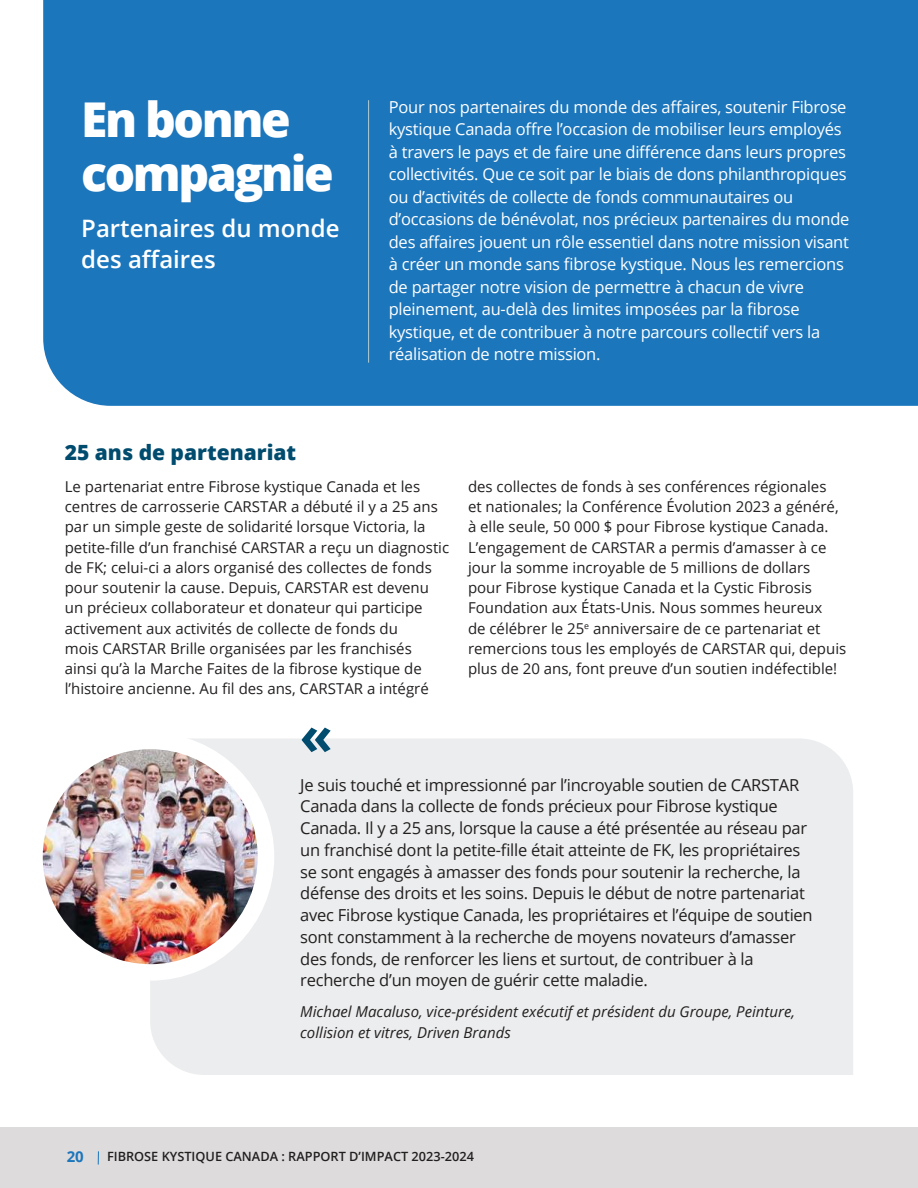
<style>
.page{position:relative;width:918px;height:1188px;background:#fff}
.page>*{position:absolute;margin:0;border:0;box-sizing:border-box;transform-origin:0 0}
.t1{font:700 54px "Open Sans";color:#004c6e}
.t2{font:800 48px/54px "Open Sans";letter-spacing:-.05em;color:#fff}
.t3{font:600 24px/30.8px "Open Sans";color:#fff}
.t4{font:800 21px "Open Sans";color:#004c6e}
.t5{font:16.5px/22.5px "Open Sans";letter-spacing:-.015em;color:#fff}
.t6{font:16.5px/21.8px "Open Sans";letter-spacing:-.015em;color:#221f1f}
.t7{font:15px/20.2px "Open Sans";color:#221f1f}
.t8{font:italic 15px/20.2px "Open Sans";color:#221f1f}
.t9{font:700 15px "Open Sans";color:#1c76bc}
.t10{font:600 12.75px "Open Sans";color:#221f1f}
</style>
<div class="page">
<div style="left:150px;top:739px;width:703px;height:336px;background:#ecedee"></div>
<div style="left:43px;top:0;width:875px;height:406px;background:#1c76bc"></div>
<div style="left:0;top:1128px;width:918px;height:60px;background:#dddbdc"></div>
<svg style="left:98px;top:1151px;width:1px;height:14px"></svg>
<hr style="left:368px;top:100px;width:1px;height:263px;background:#b1ccd0">
<img style="left:34px;top:741px;width:232px;height:231px;border-radius:116px">
<div style="left:26px;top:733px;width:248px;height:248px;border:16px solid #fff;border-radius:50%"></div>
<h2 class="t2" style="left:81px;top:97px;width:254px">En bonne compagnie</h2>
<h3 class="t3" style="left:81px;top:215px;width:260px">Partenaires du monde des affaires</h3>
<p class="t5" style="left:389px;top:95px;width:462px">Pour nos partenaires du monde des affaires, soutenir Fibrose kystique Canada offre l’occasion de mobiliser leurs employés à travers le pays et de faire une différence dans leurs propres collectivités. Que ce soit par le biais de dons philanthropiques ou d’activités de collecte de fonds communautaires ou d’occasions de bénévolat, nos précieux partenaires du monde des affaires jouent un rôle essentiel dans notre mission visant à créer un monde sans fibrose kystique. Nous les remercions de partager notre vision de permettre à chacun de vivre pleinement, au-delà des limites imposées par la fibrose kystique, et de contribuer à notre parcours collectif vers la réalisation de notre mission.</p>
<h3 class="t4" style="left:65px;top:444px;width:233px">25 ans de partenariat</h3>
<p class="t7" style="left:65px;top:478px;width:386px">Le partenariat entre Fibrose kystique Canada et les centres de carrosserie CARSTAR a débuté il y a 25 ans par un simple geste de solidarité lorsque Victoria, la petite-fille d’un franchisé CARSTAR a reçu un diagnostic de FK; celui-ci a alors organisé des collectes de fonds pour soutenir la cause. Depuis, CARSTAR est devenu un précieux collaborateur et donateur qui participe activement aux activités de collecte de fonds du<br>mois CARSTAR Brille organisées par les franchisés<br>ainsi qu’à la Marche Faites de la fibrose kystique de l’histoire ancienne. Au fil des ans, CARSTAR a intégré</p>
<p class="t7" style="left:468px;top:476px;width:380px">des collectes de fonds à ses conférences régionales<br>et nationales; la Conférence Évolution 2023 a généré, à elle seule, 50 000 $ pour Fibrose kystique Canada.<br>L’engagement de CARSTAR a permis d’amasser à ce jour la somme incroyable de 5 millions de dollars pour Fibrose kystique Canada et la Cystic Fibrosis Foundation aux États-Unis. Nous sommes heureux<br>de célébrer le 25<sup>e</sup> anniversaire de ce partenariat et remercions tous les employés de CARSTAR qui, depuis plus de 20 ans, font preuve d’un soutien indéfectible!</p>
<h1 class="t1" style="left:300px;top:713px;width:35px">«</h1>
<p class="t6" style="left:300px;top:775px;width:514px">Je suis touché et impressionné par l’incroyable soutien de CARSTAR Canada dans la collecte de fonds précieux pour Fibrose kystique Canada. Il y a 25 ans, lorsque la cause a été présentée au réseau par un franchisé dont la petite-fille était atteinte de FK, les propriétaires se sont engagés à amasser des fonds pour soutenir la recherche, la défense des droits et les soins. Depuis le début de notre partenariat avec Fibrose kystique Canada, les propriétaires et l’équipe de soutien sont constamment à la recherche de moyens novateurs d’amasser des fonds, de renforcer les liens et surtout, de contribuer à la recherche d’un moyen de guérir cette maladie.</p>
<p class="t8" style="left:300px;top:1001px;width:496px">Michael Macaluso, vice-président exécutif et président du Groupe, Peinture, collision et vitres, Driven Brands</p>
<p class="t9" style="left:67px;top:1151px;width:19px">20</p>
<p class="t10" style="left:107px;top:1152px;width:368px">FIBROSE KYSTIQUE CANADA : RAPPORT D’IMPACT 2023-2024</p>
</div>
